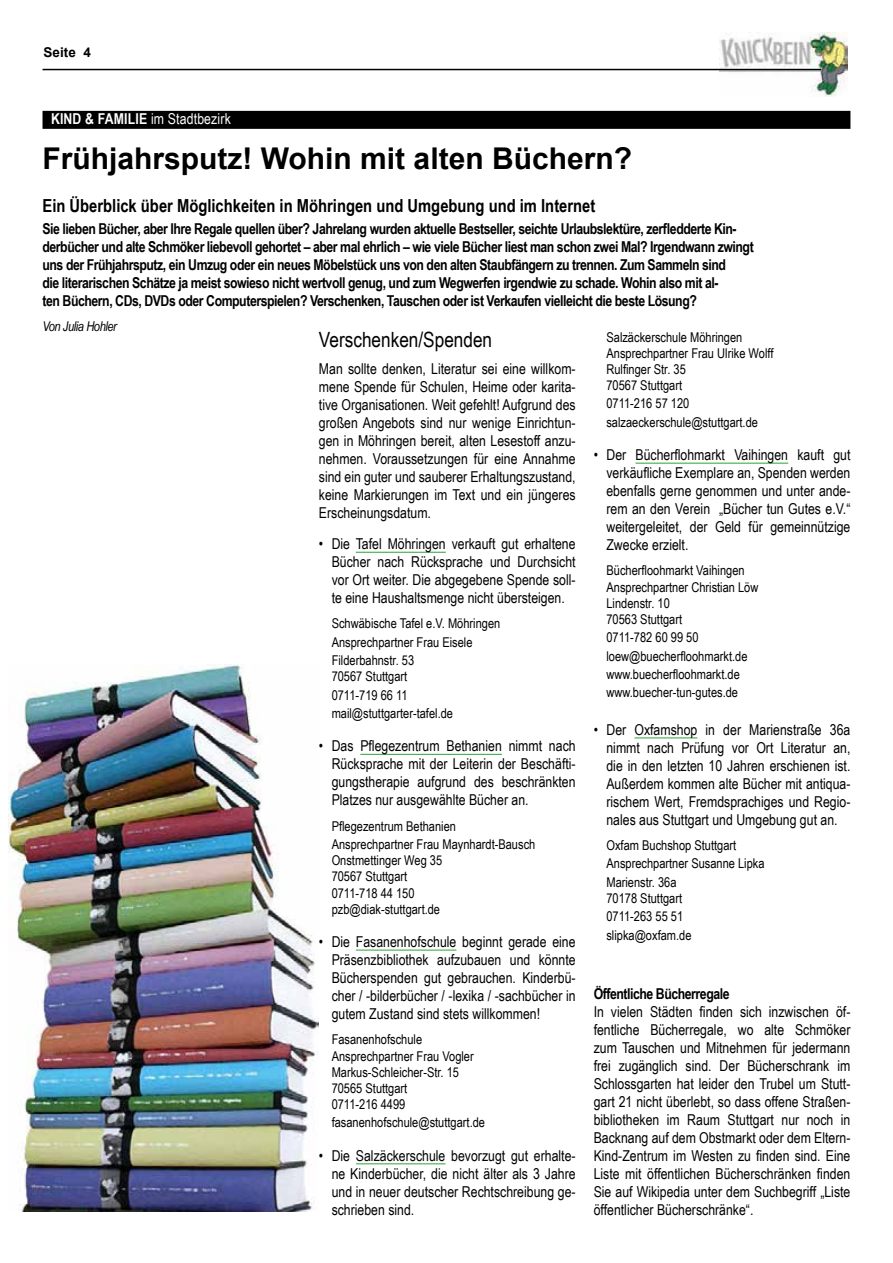
<style>
.page{position:relative;width:893px;height:1263px;background:#fff}
.page>*{position:absolute;margin:0;border:0;box-sizing:border-box;transform-origin:0 0}
.t1{font:700 30px "Arial";color:#000}
.t2{font:21px "Arial Narrow";color:#000}
.t3{font:700 18px "Arial Narrow";color:#000}
.t4{font:15px/18px "Arial Narrow";color:#000;text-align:justify}
.t5{font:700 15px/18px "Arial Narrow";letter-spacing:-.03em;color:#000}
.t6{font:15px "Arial Narrow";letter-spacing:.01em;color:#fff}
.t7{font:13.5px/18.3px "Arial Narrow";color:#000}
.t8{font:italic 13.5px "Arial Narrow";letter-spacing:-.03em;color:#000}
.t9{font:700 13.5px "Arial";color:#000}
.s1{font-weight:700}
</style>
<div class="page">
<img style="left:720px;top:32px;width:127px;height:64px">
<hr style="left:43px;top:69px;width:778px;height:1px;background:#000">
<hr style="left:356px;top:552px;width:90px;height:1px;background:#41ad49">
<hr style="left:360px;top:754px;width:142px;height:1px;background:#41ad49">
<hr style="left:356px;top:949px;width:100px;height:2px;background:#41ad49">
<hr style="left:356px;top:1163px;width:89px;height:1px;background:#41ad49">
<hr style="left:635px;top:463px;width:153px;height:1px;background:#41ad49">
<hr style="left:634px;top:737px;width:63px;height:1px;background:#41ad49">
<div style="left:43px;top:111px;width:807px;height:18px;background:#000"></div>
<img style="left:9px;top:664px;width:310px;height:547px">
<p class="t9" style="left:44px;top:43px;width:49px">Seite 4</p>
<p class="t6" style="left:51px;top:108px;width:181px"><span class="s1">KIND &amp; FAMILIE</span> im Stadtbezirk</p>
<h1 class="t1" style="left:43px;top:139px;width:591px">Frühjahrsputz! Wohin mit alten Büchern?</h1>
<p class="t3" style="left:43px;top:192px;width:554px">Ein Überblick über Möglichkeiten in Möhringen und Umgebung und im Internet</p>
<p class="t5" style="left:43px;top:219px;width:713px">Sie lieben Bücher, aber Ihre Regale quellen über? Jahrelang wurden aktuelle Bestseller, seichte Urlaubslektüre, zerfledderte Kin&shy;derbücher und alte Schmöker liebevoll gehortet – aber mal ehrlich – wie viele Bücher liest man schon zwei Mal? Irgendwann zwingt uns der Frühjahrsputz, ein Umzug oder ein neues Möbelstück uns von den alten Staubfängern zu trennen. Zum Sammeln sind<br>die literarischen Schätze ja meist sowieso nicht wertvoll genug, und zum Wegwerfen irgendwie zu schade. Wohin also mit al-<br>ten Büchern, CDs, DVDs oder Computerspielen? Verschenken, Tauschen oder ist Verkaufen vielleicht die beste Lösung?</p>
<p class="t8" style="left:43px;top:317px;width:76px">Von Julia Hohler</p>
<p class="t7" style="left:606px;top:328px;width:168px;line-height:16.2px">Salzäckerschule Möhringen<br>Ansprechpartner Frau Ulrike Wolff<br>Rulfinger Str. 35<br>70567 Stuttgart</p>
<p class="t7" style="left:606px;top:394px;width:153px">0711-216 57 120 salzaeckerschule@stuttgart.de</p>
<p class="t4" style="left:606px;top:445px;width:246px;text-indent:-13px">• Der Bücherflohmarkt Vaihingen kauft gut verkäufliche Exemplare an, Spenden werden ebenfalls gerne genommen und unter ande&shy;rem an den Verein „Bücher tun Gutes e.V.“ weitergeleitet, der Geld für gemeinnützige Zwecke erzielt.</p>
<p class="t7" style="left:606px;top:562px;width:153px;line-height:16.2px">Bücherfloohmarkt Vaihingen<br>Ansprechpartner Christian Löw<br>Lindenstr. 10<br>70563 Stuttgart</p>
<p class="t7" style="left:606px;top:628px;width:143px">0711-782 60 99 50 loew@buecherfloohmarkt.de www.buecherfloohmarkt.de www.buecher-tun-gutes.de</p>
<p class="t4" style="left:606px;top:720px;width:245px;text-indent:-13px">• Der Oxfamshop in der Marienstraße 36a nimmt nach Prüfung vor Ort Literatur an, die in den letzten 10 Jahren erschienen ist.<br>Außerdem kommen alte Bücher mit antiqua&shy;rischem Wert, Fremdsprachiges und Regio&shy;nales aus Stuttgart und Umgebung gut an.</p>
<p class="t7" style="left:606px;top:836px;width:160px">Oxfam Buchshop Stuttgart<br>Ansprechpartner Susanne Lipka<br>Marienstr. 36a</p>
<p class="t7" style="left:606px;top:888px;width:87px">70178 Stuttgart<br>0711-263 55 51 slipka@oxfam.de</p>
<h2 class="t2" style="left:319px;top:324px;width:175px">Verschenken/Spenden</h2>
<p class="t4" style="left:319px;top:359px;width:258px">Man sollte denken, Literatur sei eine willkom&shy;mene Spende für Schulen, Heime oder karita&shy;tive Organisationen. Weit gefehlt! Aufgrund des großen Angebots sind nur wenige Einrichtun&shy;gen in Möhringen bereit, alten Lesestoff anzu&shy;nehmen. Voraussetzungen für eine Annahme sind ein guter und sauberer Erhaltungszustand, keine Markierungen im Text und ein jüngeres Erscheinungsdatum.</p>
<p class="t4" style="left:332px;top:534px;width:245px;text-indent:-13px">• Die Tafel Möhringen verkauft gut erhaltene Bücher nach Rücksprache und Durchsicht vor Ort weiter. Die abgegebene Spende soll&shy;te eine Haushaltsmenge nicht übersteigen.</p>
<p class="t7" style="left:332px;top:614px;width:170px">Schwäbische Tafel e.V. Möhringen<br>Ansprechpartner Frau Eisele<br>Filderbahnstr. 53</p>
<p class="t7" style="left:332px;top:667px;width:123px">70567 Stuttgart<br>0711-719 66 11 mail@stuttgarter-tafel.de</p>
<p class="t4" style="left:332px;top:736px;width:245px;text-indent:-13px">• Das Pflegezentrum Bethanien nimmt nach Rücksprache mit der Leiterin der Beschäfti&shy;gungstherapie aufgrund des beschränkten Platzes nur ausgewählte Bücher an.</p>
<p class="t7" style="left:332px;top:816px;width:205px">Pflegezentrum Bethanien<br>Ansprechpartner Frau Maynhardt-Bausch</p>
<p class="t7" style="left:332px;top:852px;width:112px;line-height:16.2px">Onstmettinger Weg 35<br>70567 Stuttgart<br>0711-718 44 150 pzb@diak-stuttgart.de</p>
<p class="t4" style="left:332px;top:932px;width:245px;text-indent:-13px">• Die Fasanenhofschule beginnt gerade eine Präsenzbibliothek aufzubauen und kön nte Bücherspenden gut gebrauchen. Kinderbü&shy;cher / -bilderbücher / -lexika / -sachbücher in gutem Zustand sind stets willkommen!</p>
<p class="t7" style="left:332px;top:1031px;width:144px;line-height:16.2px">Fasanenhofschule<br>Ansprechpartner Frau Vogler<br>Markus-Schleicher-Str. 15<br>70565 Stuttgart<br>0711-216 4499</p>
<p class="t7" style="left:332px;top:1113px;width:155px">fasanenhofschule@stuttgart.de</p>
<p class="t4" style="left:332px;top:1146px;width:246px;text-indent:-13px">• Die Salzäckerschule bevorzugt gut erhalte&shy;ne Kinderbücher, die nicht älter als 3 Jahre und in neuer deutscher Rechtschreibung ge&shy;schrieben sind.</p>
<p class="t5" style="left:594px;top:984px;width:137px">Öffentliche Bücherregale</p>
<p class="t4" style="left:594px;top:1002px;width:258px">In vielen Städten finden sich inzwischen öf&shy;fentliche Bücherregale, wo alte Schmöker zum Tauschen und Mitnehmen für jedermann frei zugänglich sind. Der Bücherschrank im Schlossgarten hat leider den Trubel um Stutt&shy;gart 21 nicht überlebt, so dass offene Straßen&shy;bibliotheken im Raum Stuttgart nur noch in Backnang auf dem Obstmarkt oder dem Eltern-Kind-Zentrum im Westen zu finden sind. Eine Liste mit öffentlichen Bücherschränken finden Sie auf Wikipedia unter dem Suchbegriff „Liste öffentlicher Bücherschränke“.</p>
</div>
